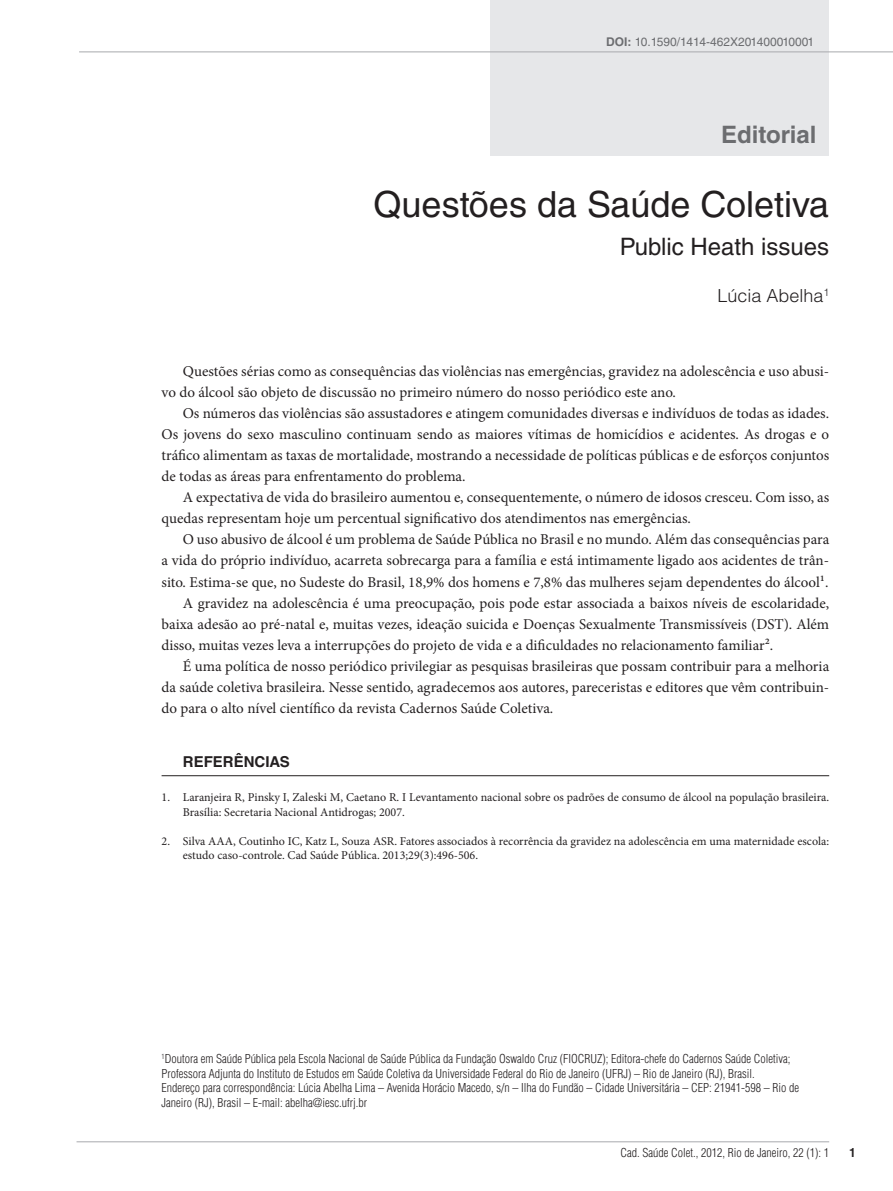
<style>
.page{position:relative;width:893px;height:1191px;background:#fff}
.page>*{position:absolute;margin:0;border:0;box-sizing:border-box;transform-origin:0 0}
.t1{font:36px "Helvetica LT Std";color:#231f20}
.t2{font:24px "Helvetica LT Std";color:#231f20}
.t3{font:700 24px "Helvetica LT Std";color:#6c6d70}
.t4{font:300 18px "Helvetica LT Std";color:#231f20}
.t5{font:15px/21px "Minion Pro";color:#231f20}
.t6{font:700 15px "Helvetica LT Std";color:#231f20}
.t7{font:300 condensed 12px/14.4px "Helvetica LT Std";color:#231f20}
.t8{font:12px/14.4px "Minion Pro";color:#231f20}
.t9{font:12px "Helvetica LT Std";color:#6c6d70}
.t10{font:700 condensed 12px "Helvetica LT Std";color:#231f20}
.s1{font-weight:700}
</style>
<div class="page">
<hr style="left:77px;top:1141px;width:752px;height:1px;background:#a8a9ad">
<div style="left:491px;top:0;width:338px;height:156px;background:#e6e7e9"></div>
<hr style="left:79px;top:51px;width:814px;height:1px;background:#a8a9ad">
<hr style="left:162px;top:775px;width:667px;height:1px;background:#231f20">
<p class="t9" style="left:606px;top:35px;width:210px"><span class="s1">DOI:</span> 10.1590/1414-462X201400010001</p>
<h2 class="t3" style="left:721px;top:120px;width:97px">EDITORIAL</h2>
<h1 class="t1" style="left:374px;top:184px;width:457px">Questões da Saúde Coletiva</h1>
<h2 class="t2" style="left:620px;top:232px;width:211px">Public Heath issues</h2>
<p class="t4" style="left:717px;top:284px;width:113px">Lúcia Abelha<sup>1</sup></p>
<p class="t5" style="left:162px;top:361px;width:669px;text-indent:21px">Questões sérias como as consequências das violências nas emergências, gravidez na adolescência e uso abusi&shy;vo do álcool são objeto de discussão no primeiro número do nosso periódico este ano.</p>
<p class="t5" style="left:162px;top:403px;width:669px;text-align:justify;text-indent:21px">Os números das violências são assustadores e atingem comunidades diversas e indivíduos de todas as idades.<br>Os jovens do sexo masculino continuam sendo as maiores vítimas de homicídios e acidentes. As drogas e o tráfico alimentam as taxas de mortalidade, mostrando a necessidade de políticas públicas e de esforços conjuntos de todas as áreas para enfrentamento do problema.</p>
<p class="t5" style="left:162px;top:487px;width:669px;text-indent:21px">A expectativa de vida do brasileiro aumentou e, consequentemente, o número de idosos cresceu. Com isso, as quedas representam hoje um percentual significativo dos atendimentos nas emergências.</p>
<p class="t5" style="left:183px;top:529px;width:648px">O uso abusivo de álcool é um problema de Saúde Pública no Brasil e no mundo. Além das consequências para</p>
<p class="t5" style="left:162px;top:550px;width:669px">a vida do próprio indivíduo, acarreta sobrecarga para a família e está intimamente ligado aos acidentes de trân-</p>
<p class="t5" style="left:162px;top:571px;width:668px">sito. Estima-se que, no Sudeste do Brasil, 18,9% dos homens e 7,8% das mulheres sejam dependentes do álcool¹.</p>
<p class="t5" style="left:183px;top:592px;width:648px">A gravidez na adolescência é uma preocupação, pois pode estar associada a baixos níveis de escolaridade,</p>
<p class="t5" style="left:162px;top:613px;width:669px">baixa adesão ao pré-natal e, muitas vezes, ideação suicida e Doenças Sexualmente Transmissíveis (DST). Além</p>
<p class="t5" style="left:162px;top:634px;width:613px">disso, muitas vezes leva a interrupções do projeto de vida e a dificuldades no relacionamento familiar².</p>
<p class="t5" style="left:183px;top:655px;width:648px">É uma política de nosso periódico privilegiar as pesquisas brasileiras que possam contribuir para a melhoria</p>
<p class="t5" style="left:162px;top:676px;width:669px">da saúde coletiva brasileira. Nesse sentido, agradecemos aos autores, pareceristas e editores que vêm contribuin-</p>
<p class="t5" style="left:162px;top:697px;width:393px">do para o alto nível científico da revista Cadernos Saúde Coletiva.</p>
<p class="t6" style="left:183px;top:752px;width:109px">REFERÊNCIAS</p>
<p class="t8" style="left:183px;top:790px;width:648px;text-indent:-21px">1. Laranjeira R, Pinsky I, Zaleski M, Caetano R. I Levantamento nacional sobre os padrões de consumo de álcool na população brasileira.<br>Brasília: Secretaria Nacional Antidrogas; 2007.</p>
<p class="t8" style="left:183px;top:833px;width:648px;text-indent:-21px">2. Silva AAA, Coutinho IC, Katz L, Souza ASR. Fatores associados à recorrência da gravidez na adolescência em uma maternidade escola: estudo caso-controle. Cad Saúde Pública. 2013;29(3):496-506.</p>
<p class="t7" style="left:162px;top:1051px;width:639px"><sup>1</sup>Doutora em Saúde Pública pela Escola Nacional de Saúde Pública da Fundação Oswaldo Cruz (FIOCRUZ); Editora-chefe do Cadernos Saúde Coletiva; Professora Adjunta do Instituto de Estudos em Saúde Coletiva da Universidade Federal do Rio de Janeiro (UFRJ) – Rio de Janeiro (RJ), Brasil.<br>Endereço para correspondência: Lúcia Abelha Lima – Avenida Horácio Macedo, s/n – Ilha do Fundão – Cidade Universitária – CEP: 21941-598 – Rio de Janeiro (RJ), Brasil – E-mail: abelha@iesc.ufrj.br</p>
<p class="t7" style="left:621px;top:1145px;width:210px">Cad. Saúde Colet., 2012, Rio de Janeiro, 22 (1): 1</p>
<p class="t10" style="left:849px;top:1145px;width:7px">1</p>
</div>
